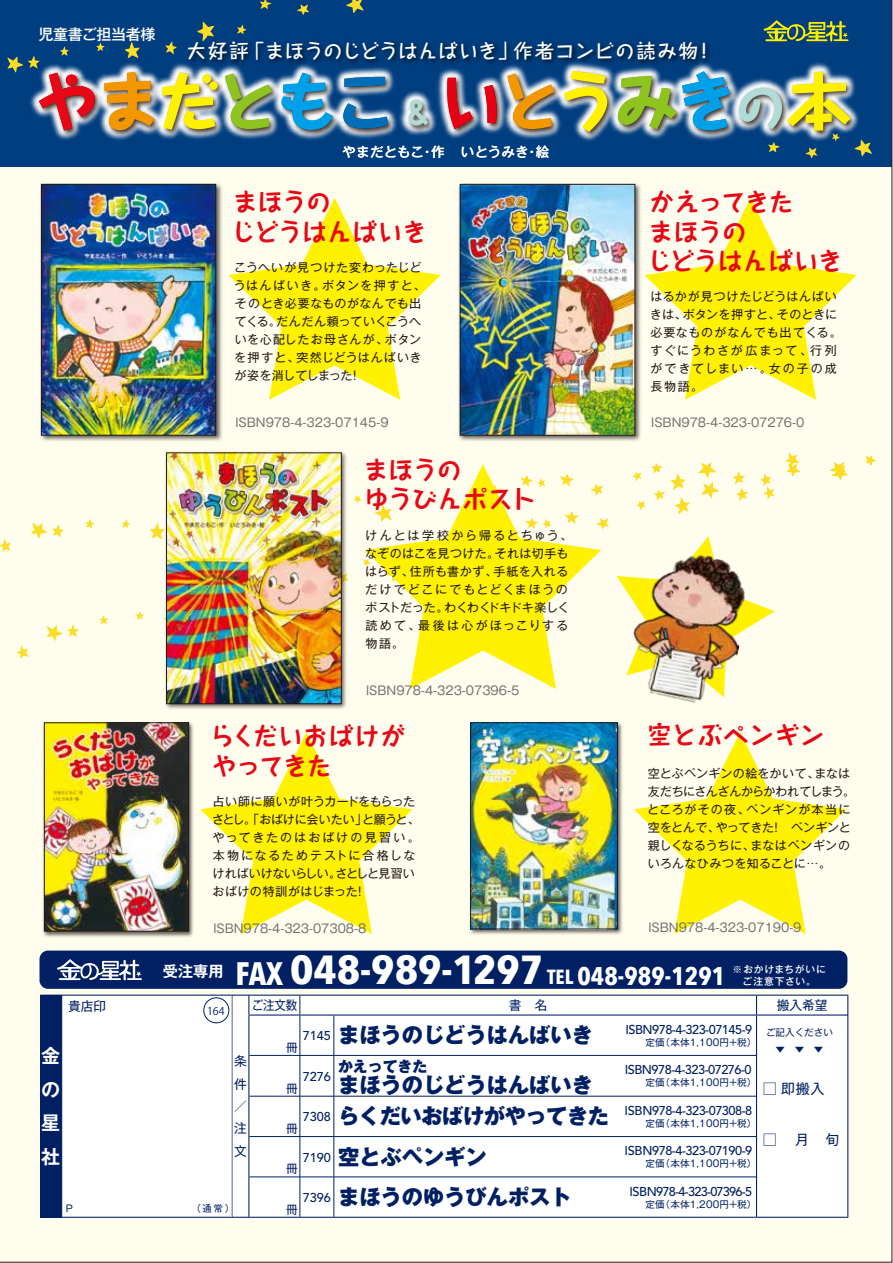
<style>
.page{position:relative;width:893px;height:1263px;background:#fff}
.page>*{position:absolute;margin:0;border:0;box-sizing:border-box;transform-origin:0 0}
.t1{font:800 63.75px "Taka Hand Std";letter-spacing:-.065em;color:#fff100}
.t2{font:700 40.5px "Avenir Next Condensed";color:#fff;scale:1.1 1}
.t3{font:700 24.45px/29.7px "Taka Hand Std";color:#e60816}
.t4{font:700 24.45px/29.7px "Taka Hand Std";letter-spacing:-.02em;color:#e60816}
.t5{font:700 24.45px "Taka Hand Std";letter-spacing:.035em;color:#e60816}
.t6{font:21.3px "Gothic MB101 Pro Heavy 90 pv RKSJ H";color:#002063}
.t7{font:21.3px "Gothic MB101 Pro Heavy 90 pv RKSJ H";letter-spacing:-.02em;color:#002063}
.t8{font:700 19.2px "Taka Hand Std De";letter-spacing:.045em;color:#fff}
.t9{font:19.05px/33.5px "Gothic MB101 Pro De Bold 90 pv RKSJ H";color:#fff;text-align:justify}
.t10{font:500 15px "Gothic MB101 Pro";letter-spacing:-.02em;color:#fff}
.t11{font:14.85px "Gothic MB101 Pro Heavy 90 pv RKSJ H";color:#002063}
.t12{font:13.95px "Gothic MB101 Pro Regular 90 pv RKSJ H";color:#002063}
.t13{font:500 13.5px "Gothic MB101 Pro";letter-spacing:.025em;color:#fff}
.t14{font:500 12.75px "Avenir";letter-spacing:-.04em;color:#002063}
.t15{font:500 12.75px "Avenir";letter-spacing:-.06em;color:#002063}
.t16{font:12.75px/22.4px "Gothic MB101 Pro Regular 90 pv RKSJ H";color:#002063;text-align:justify}
.t17{font:12.75px "Gothic MB101 Pro Regular 90 pv RKSJ H";color:#002063;scale:.9 1}
.t18{font:12px "Gothic MB101 Pro";color:#727171}
.t19{font:12px/18px "Gothic MB101 Pro";letter-spacing:.045em;color:#221815}
.t20{font:12px/18px "Gothic MB101 Pro";letter-spacing:.005em;color:#221815}
.t21{font:12px/18px "Gothic MB101 Pro";letter-spacing:.065em;color:#221815}
.t22{font:12px/18px "Gothic MB101 Pro";letter-spacing:.025em;color:#221815}
.t23{font:12px/18px "Gothic MB101 Pro";letter-spacing:.075em;color:#221815}
.t24{font:11.7px "Gothic MB101 Pro Regular 90 pv RKSJ H";color:#002063}
.t25{font:10.65px "Koz Go Pro Regular 90 pv RKSJ H";color:#002063}
.t26{font:500 9.75px/12px "Gothic MB101 Pro";letter-spacing:.08em;color:#fff;text-align:center}
.t27{font:9.6px "Gothic MB101 Pro Regular 90 pv RKSJ H";letter-spacing:.02em;color:#002063}
.t28{font:9.6px/16.6px "Gothic MB101 Pro Regular 90 pv RKSJ H";color:#002063}
.s1{color:#e60816}
.s2{color:#f39700}
.s3{color:#8fc31f}
.s4{color:#00a0e9}
.s5{color:#036eb8}
.s6{font-size:31.95px;color:#b0dcd5}
.s7{color:#e60012}
.s8{font-size:51px;color:#b0dcd5}
.s9{font-size:32.4px}
.s10{font-size:20.4px}
.s11{font-size:25.5px}
.s12{font-family:"Avenir";font-weight:500;font-size:12.75px}
</style>
<div class="page">
<img style="left:0;top:0;width:892px;height:1262px">
<p class="t10" style="left:39px;top:21px;width:119px">児童書ご担当者様</p>
<h3 class="t8" style="left:187px;top:37px;width:528px">大好評「まほうのじどうはんばいき」作者コンビの読み物！</h3>
<h1 class="t1" style="left:35px;top:57px;width:817px"><span class="s1">や</span><span class="s2">ま</span>だ<span class="s3">と</span><span class="s4">も</span><span class="s5">こ</span><span class="s6">＆</span><span class="s7">い</span><span class="s2">と</span>う<span class="s3">み</span><span class="s4">き</span><span class="s8">の</span>本</h1>
<p class="t13" style="left:342px;top:141px;width:209px">やまだともこ・作　いとうみき・絵</p>
<h3 class="t3" style="left:232px;top:185px;width:197px">まほうの<br>じどうはんばいき</h3>
<p class="t19" style="left:234px;top:257px;width:193px">こうへいが見つけた変わったじどうはんばいき。ボタンを押すと、そのとき必要なものがなんでも出てくる。だんだん頼っていくこうへいを心配したお母さんが、ボタンを押すと、突然じどうはんばいきが姿を消してしまった！</p>
<p class="t18" style="left:235px;top:413px;width:155px">ISBN978-4-323-07145-9</p>
<h3 class="t3" style="left:364px;top:452px;width:173px">まほうの<br>ゆうびんポスト</h3>
<p class="t21" style="left:365px;top:524px;width:209px">けんとは学校から帰るとちゅう、なぞのはこを見つけた。それは切手もはらず、住所も書かず、手紙を入れるだけでどこにでもとどくまほうのポストだった。わくわくドキドキ楽しく読めて、最後は心がほっこりする物語。</p>
<p class="t18" style="left:366px;top:680px;width:155px">ISBN978-4-323-07396-5</p>
<h3 class="t4" style="left:210px;top:719px;width:196px">らくだいおばけがやってきた</h3>
<p class="t22" style="left:212px;top:791px;width:209px">占い師に願いが叶うカードをもらったさとし。「おばけに会いたい」と願うと、やってきたのはおばけの見習い。本物になるためテストに合格しなければいけないらしい。さとしと見習いおばけの特訓がはじまった！</p>
<p class="t18" style="left:213px;top:918px;width:155px">ISBN978-4-323-07308-8</p>
<h3 class="t3" style="left:647px;top:184px;width:197px">かえってきた<br>まほうの<br>じどうはんばいき</h3>
<p class="t23" style="left:650px;top:286px;width:194px">はるかが見つけたじどうはんばいきは、ボタンを押すと、そのときに必要なものがなんでも出てくる。すぐにうわさが広まって、行列ができてしまい…。女の子の成長物語。</p>
<p class="t18" style="left:651px;top:412px;width:155px">ISBN978-4-323-07276-0</p>
<h3 class="t5" style="left:647px;top:718px;width:178px">空とぶペンギン</h3>
<p class="t20" style="left:647px;top:763px;width:209px">空とぶペンギンの絵をかいて、まなは友だちにさんざんからかわれてしまう。ところがその夜、ペンギンが本当に空をとんで、やってきた！　ペンギンと親しくなるうちに、まなはペンギンのいろんなひみつを知ることに…。</p>
<p class="t18" style="left:648px;top:918px;width:155px">ISBN978-4-323-07190-9</p>
<h3 class="t9" style="left:41px;top:1037px;width:21px">金の星社</h3>
<h2 class="t2" style="left:163px;top:945px;width:513px"><sup>受注専用</sup> <span class="s9">FAX</span> 048-989-1297 <span class="s10">TEL</span> <span class="s11">048-989-1291</span></h2>
<p class="t26" style="left:733px;top:962px;width:95px">※おかけまちがいにご注意下さい。</p>
<p class="t16" style="left:68px;top:993px;width:40px">貴店印</p>
<p class="t25" style="left:207px;top:1004px;width:19px">164</p>
<p class="t17" style="left:252px;top:994px;width:52px">ご注文数</p>
<p class="t16" style="left:509px;top:992px;width:40px">書　名</p>
<p class="t16" style="left:777px;top:992px;width:52px">搬入希望</p>
<p class="t24" style="left:286px;top:1038px;width:13px">冊</p>
<h3 class="t6" style="left:303px;top:1017px;width:292px"><span class="s12">7145</span> まほうのじどうはんばいき</h3>
<p class="t14" style="left:625px;top:1018px;width:128px">ISBN978-4-323-07145-9</p>
<p class="t27" style="left:645px;top:1034px;width:113px">定価（本体1,100円＋税）</p>
<p class="t28" style="left:763px;top:1023px;width:72px;text-indent:3px">ご記入ください　 ▼　▼　▼</p>
<p class="t12" style="left:763px;top:1077px;width:63px">□ 即搬入</p>
<p class="t12" style="left:763px;top:1128px;width:78px">□ 　月　旬</p>
<p class="t16" style="left:234px;top:1049px;width:14px">条件／注文</p>
<p class="t11" style="left:338px;top:1054px;width:91px">かえってきた</p>
<h3 class="t6" style="left:338px;top:1067px;width:256px">まほうのじどうはんばいき</h3>
<p class="t14" style="left:625px;top:1059px;width:128px">ISBN978-4-323-07276-0</p>
<p class="t27" style="left:645px;top:1075px;width:113px">定価（本体1,100円＋税）</p>
<p class="t14" style="left:303px;top:1065px;width:30px">7276</p>
<p class="t24" style="left:286px;top:1078px;width:13px">冊</p>
<h3 class="t7" style="left:303px;top:1098px;width:308px"><span class="s12">7308</span> らくだいおばけがやってきた</h3>
<p class="t14" style="left:624px;top:1099px;width:129px">ISBN978-4-323-07308-8</p>
<p class="t27" style="left:645px;top:1115px;width:113px">定価（本体1,100円＋税）</p>
<p class="t24" style="left:286px;top:1119px;width:13px">冊</p>
<h3 class="t6" style="left:303px;top:1139px;width:186px"><span class="s12">7190</span> 空とぶペンギン</h3>
<p class="t14" style="left:624px;top:1140px;width:129px">ISBN978-4-323-07190-9</p>
<p class="t27" style="left:645px;top:1155px;width:113px">定価（本体1,100円＋税）</p>
<p class="t24" style="left:286px;top:1159px;width:13px">冊</p>
<p class="t27" style="left:66px;top:1200px;width:9px">P</p>
<p class="t27" style="left:191px;top:1200px;width:44px">（通常）</p>
<h3 class="t6" style="left:303px;top:1179px;width:271px"><span class="s12">7396</span> まほうのゆうびんポスト</h3>
<p class="t15" style="left:629px;top:1180px;width:124px">ISBN978-4-323-07396-5</p>
<p class="t27" style="left:645px;top:1196px;width:113px">定価（本体1,200円＋税）</p>
<p class="t24" style="left:286px;top:1199px;width:13px">冊</p>
</div>
